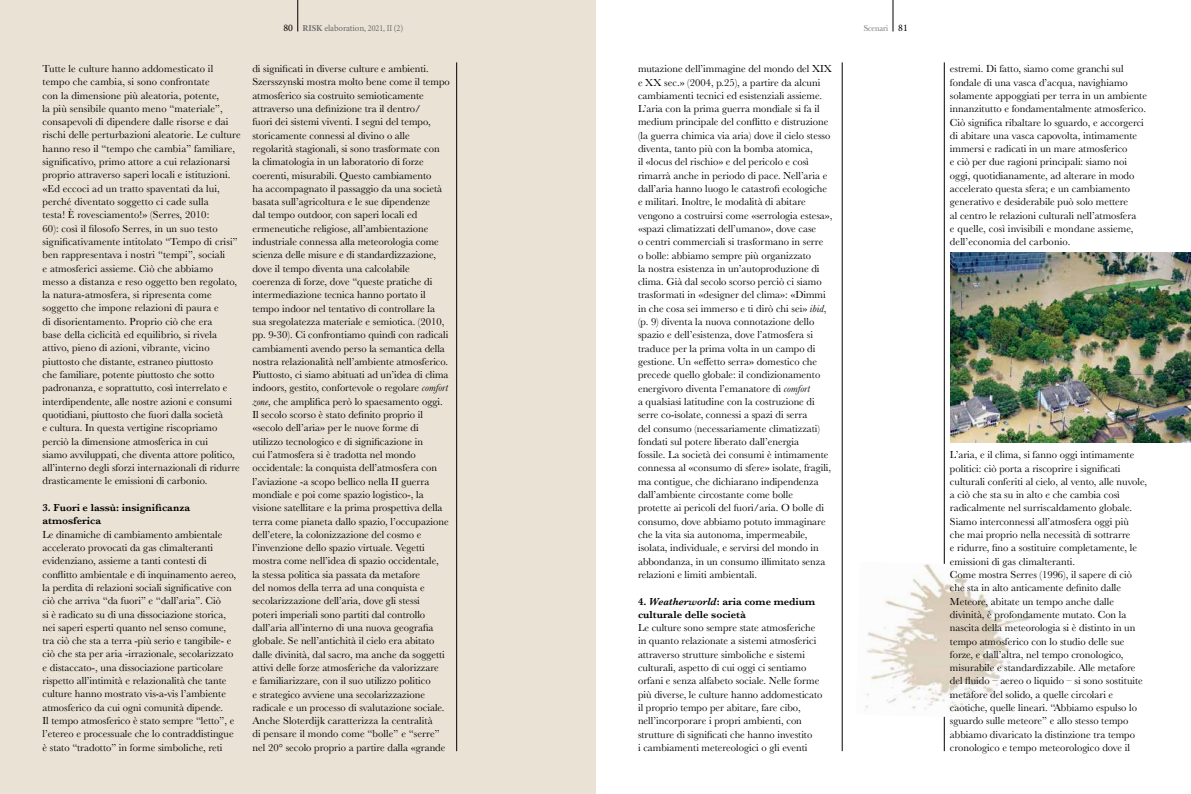
<style>
.page{position:relative;width:1191px;height:794px;background:#fff}
.page>*{position:absolute;margin:0;border:0;box-sizing:border-box;transform-origin:0 0}
.t1{font:10.6px/13.3px "Baskerville";color:#000}
.t2{font:10px "Minion Pro";color:#000}
.t3{font:9px "Minion Pro";letter-spacing:-.01em;color:#6d6e71}
.t4{font:9px "Baskerville";color:#6d6e71;scale:.9 1}
.s1{font-size:10px;color:#000}
.s2{font-weight:700}
.s3{font-weight:600}
.s4{font-style:italic}
.s5{font-weight:600;font-style:italic}
</style>
<div class="page">
<hr style="left:892px;top:0;width:1px;height:31px;background:#000">
<div style="left:0;top:0;width:595px;height:794px;background:#e9e2d5"></div>
<hr style="left:456px;top:62px;width:1px;height:689px;background:#000">
<hr style="left:944px;top:62px;width:1px;height:689px;background:#000">
<hr style="left:842px;top:62px;width:1px;height:689px;background:#000">
<img style="left:865px;top:561px;width:165px;height:159px">
<img style="left:950px;top:252px;width:241px;height:190px">
<hr style="left:297px;top:0;width:1px;height:31px;background:#000">
<p class="t3" style="left:283px;top:22px;width:121px"><span class="s1">80</span> <span class="s2">RISK</span> elaboration, 2021, II (2)</p>
<p class="t4" style="left:863px;top:23px;width:29px">Scenari</p>
<p class="t2" style="left:898px;top:21px;width:11px">81</p>
<p class="t1" style="left:43px;top:62px;width:200px">Tutte le culture hanno addomesticato il tempo che cambia, si sono confrontate<br>con la dimensione più aleatoria, potente,<br>la più sensibile quanto meno “materiale”, consapevoli di dipendere dalle risorse e dai rischi delle perturbazioni aleatorie. Le culture hanno reso il “tempo che cambia” familiare, significativo, primo attore a cui relazionarsi proprio attraverso saperi locali e istituzioni. «Ed eccoci ad un tratto spaventati da lui, perché diventato soggetto ci cade sulla<br>testa! È rovesciamento!» (Serres, 2010:<br>60): così il filosofo Serres, in un suo testo significativamente intitolato “Tempo di crisi” ben rappresentava i nostri “tempi”, sociali<br>e atmosferici assieme. Ciò che abbiamo messo a distanza e reso oggetto ben regolato, la natura-atmosfera, si ripresenta come soggetto che impone relazioni di paura e<br>di disorientamento. Proprio ciò che era<br>base della ciclicità ed equilibrio, si rivela attivo, pieno di azioni, vibrante, vicino piuttosto che distante, estraneo piuttosto<br>che familiare, potente piuttosto che sotto padronanza, e soprattutto, così interrelato e interdipendente, alle nostre azioni e consumi quotidiani, piuttosto che fuori dalla società<br>e cultura. In questa vertigine riscopriamo perciò la dimensione atmosferica in cui<br>siamo avviluppati, che diventa attore politico, all’interno degli sforzi internazionali di ridurre drasticamente le emissioni di carbonio.</p>
<p class="t1" style="left:43px;top:501px;width:195px"><span class="s3">3. Fuori e lassù: insignificanza atmosferica<br></span>Le dinamiche di cambiamento ambientale accelerato provocati da gas climalteranti evidenziano, assieme a tanti contesti di conflitto ambientale e di inquinamento aereo, la perdita di relazioni sociali significative con ciò che arriva “da fuori” e “dall’aria”. Ciò<br>si è radicato su di una dissociazione storica, nei saperi esperti quanto nel senso comune, tra ciò che sta a terra -più serio e tangibile- e ciò che sta per aria -irrazionale, secolarizzato e distaccato-, una dissociazione particolare rispetto all’intimità e relazionalità che tante culture hanno mostrato vis-a-vis l’ambiente atmosferico da cui ogni comunità dipende.<br>Il tempo atmosferico è stato sempre “letto”, e l’etereo e processuale che lo contraddistingue è stato “tradotto” in forme simboliche, reti</p>
<p class="t1" style="left:252px;top:62px;width:199px">di significati in diverse culture e ambienti.<br>Szersszynski mostra molto bene come il tempo atmosferico sia costruito semioticamente attraverso una definizione tra il dentro/<br>fuori dei sistemi viventi. I segni del tempo, storicamente connessi al divino o alle regolarità stagionali, si sono trasformate con<br>la climatologia in un laboratorio di forze coerenti, misurabili. Questo cambiamento<br>ha accompagnato il passaggio da una società basata sull’agricoltura e le sue dipendenze<br>dal tempo outdoor, con saperi locali ed ermeneutiche religiose, all’ambientazione industriale connessa alla meteorologia come scienza delle misure e di standardizzazione, dove il tempo diventa una calcolabile coerenza di forze, dove “queste pratiche di intermediazione tecnica hanno portato il tempo indoor nel tentativo di controllare la sua sregolatezza materiale e semiotica. (2010, pp. 9-30). Ci confrontiamo quindi con radicali cambiamenti avendo perso la semantica della nostra relazionalità nell’ambiente atmosferico.<br>Piuttosto, ci siamo abituati ad un’idea di clima indoors, gestito, confortevole o regolare <span class="s4">comfort zone</span>, che amplifica però lo spaesamento oggi.<br>Il secolo scorso è stato definito proprio il «secolo dell’aria» per le nuove forme di utilizzo tecnologico e di significazione in<br>cui l’atmosfera si è tradotta nel mondo occidentale: la conquista dell’atmosfera con l’aviazione -a scopo bellico nella II guerra mondiale e poi come spazio logistico-, la visione satellitare e la prima prospettiva della terra come pianeta dallo spazio, l’occupazione dell’etere, la colonizzazione del cosmo e l’invenzione dello spazio virtuale. Vegetti mostra come nell’idea di spazio occidentale,<br>la stessa politica sia passata da metafore<br>del nomos della terra ad una conquista e secolarizzazione dell’aria, dove gli stessi<br>poteri imperiali sono partiti dal controllo dall’aria all’interno di una nuova geografia globale. Se nell’antichità il cielo era abitato dalle divinità, dal sacro, ma anche da soggetti attivi delle forze atmosferiche da valorizzare<br>e familiarizzare, con il suo utilizzo politico<br>e strategico avviene una secolarizzazione radicale e un processo di svalutazione sociale.<br>Anche Sloterdijk caratterizza la centralità<br>di pensare il mondo come “bolle” e “serre” nel 20° secolo proprio a partire dalla «grande</p>
<p class="t1" style="left:638px;top:62px;width:196px">mutazione dell’immagine del mondo del XIX e XX sec.» (2004, p.25), a partire da alcuni cambiamenti tecnici ed esistenziali assieme.<br>L’aria con la prima guerra mondiale si fa il medium principale del conflitto e distruzione (la guerra chimica via aria) dove il cielo stesso diventa, tanto più con la bomba atomica,<br>il «locus del rischio» e del pericolo e così rimarrà anche in periodo di pace. Nell’aria e dall’aria hanno luogo le catastrofi ecologiche e militari. Inoltre, le modalità di abitare vengono a costruirsi come «serrologia estesa», «spazi climatizzati dell’umano», dove case<br>o centri commerciali si trasformano in serre<br>o bolle: abbiamo sempre più organizzato<br>la nostra esistenza in un’autoproduzione di clima. Già dal secolo scorso perciò ci siamo trasformati in «designer del clima»: «Dimmi in che cosa sei immerso e ti dirò chi sei» <span class="s4">ibid</span>, (p. 9) diventa la nuova connotazione dello spazio e dell’esistenza, dove l’atmosfera si traduce per la prima volta in un campo di gestione. Un «effetto serra» domestico che precede quello globale: il condizionamento energivoro diventa l’emanatore di <span class="s4">comfort<br></span>a qualsiasi latitudine con la costruzione di serre co-isolate, connessi a spazi di serra<br>del consumo (necessariamente climatizzati) fondati sul potere liberato dall’energia<br>fossile. La società dei consumi è intimamente connessa al «consumo di sfere» isolate, fragili, ma contigue, che dichiarano indipendenza dall’ambiente circostante come bolle<br>protette ai pericoli del fuori/aria. O bolle di consumo, dove abbiamo potuto immaginare che la vita sia autonoma, impermeabile, isolata, individuale, e servirsi del mondo in abbondanza, in un consumo illimitato senza relazioni e limiti ambientali.</p>
<p class="t1" style="left:638px;top:594px;width:186px"><span class="s3">4.</span> <span class="s5">Weatherworld</span><span class="s3">: aria come medium culturale delle società<br></span>Le culture sono sempre state atmosferiche in quanto relazionate a sistemi atmosferici attraverso strutture simboliche e sistemi culturali, aspetto di cui oggi ci sentiamo orfani e senza alfabeto sociale. Nelle forme più diverse, le culture hanno addomesticato il proprio tempo per abitare, fare cibo, nell’incorporare i propri ambienti, con strutture di significati che hanno investito<br>i cambiamenti metereologici o gli eventi</p>
<p class="t1" style="left:950px;top:62px;width:198px">estremi. Di fatto, siamo come granchi sul fondale di una vasca d’acqua, navighiamo solamente appoggiati per terra in un ambiente innanzitutto e fondamentalmente atmosferico.<br>Ciò significa ribaltare lo sguardo, e accorgerci di abitare una vasca capovolta, intimamente immersi e radicati in un mare atmosferico<br>e ciò per due ragioni principali: siamo noi oggi, quotidianamente, ad alterare in modo accelerato questa sfera; e un cambiamento generativo e desiderabile può solo mettere<br>al centro le relazioni culturali nell’atmosfera<br>e quelle, così invisibili e mondane assieme, dell’economia del carbonio.</p>
<p class="t1" style="left:950px;top:448px;width:199px">L’aria, e il clima, si fanno oggi intimamente politici: ciò porta a riscoprire i significati culturali conferiti al cielo, al vento, alle nuvole, a ciò che sta su in alto e che cambia così radicalmente nel surriscaldamento globale.<br>Siamo interconnessi all’atmosfera oggi più<br>che mai proprio nella necessità di sottrarre<br>e ridurre, fino a sostituire completamente, le emissioni di gas climalteranti.<br>Come mostra Serres (1996), il sapere di ciò che sta in alto anticamente definito dalle Meteore, abitate un tempo anche dalle divinità, è profondamente mutato. Con la nascita della meteorologia si è distinto in un tempo atmosferico con lo studio delle sue forze, e dall’altra, nel tempo cronologico, misurabile e standardizzabile. Alle metafore del fluido – aereo o liquido – si sono sostituite metafore del solido, a quelle circolari e caotiche, quelle lineari. “Abbiamo espulso lo sguardo sulle meteore” e allo stesso tempo abbiamo divaricato la distinzione tra tempo cronologico e tempo meteorologico dove il</p>
</div>
